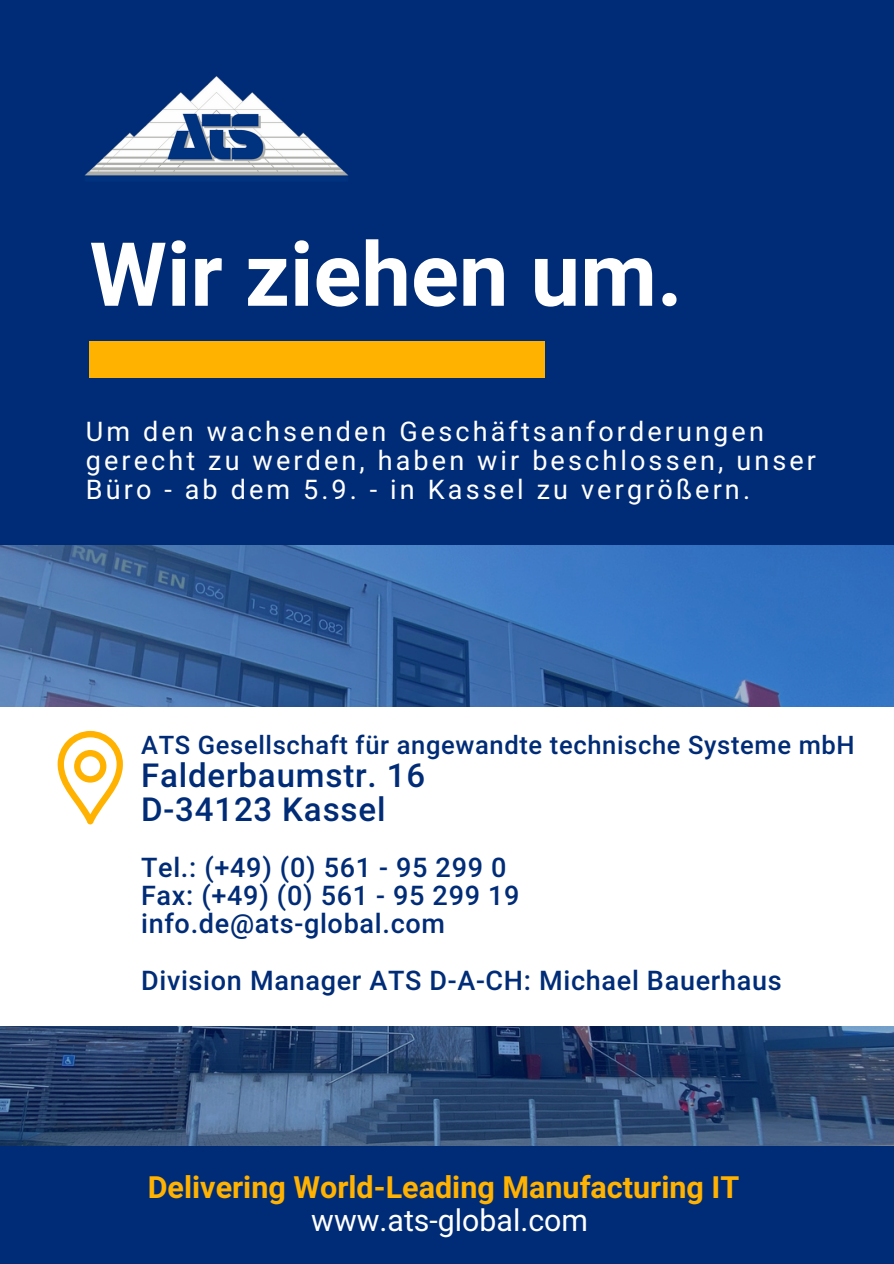
<style>
.page{position:relative;width:894px;height:1264px;background:#fff}
.page>*{position:absolute;margin:0;border:0;box-sizing:border-box;transform-origin:0 0}
.t1{font:700 88.65px "Roboto";color:#fff}
.t2{font:500 33px/33.8px "Roboto";letter-spacing:.025em;color:#002c77}
.t3{font:700 30.45px "Roboto";color:#ffb200}
.t4{font:30.3px "Roboto";color:#fff}
.t5{font:27px/29.2px "Roboto";letter-spacing:.115em;color:#fff}
.t6{font:500 27px/28.2px "Roboto";letter-spacing:.025em;color:#002c77}
.t7{font:500 25.5px "Roboto";letter-spacing:.025em;color:#002c77}
</style>
<div class="page">
<div style="left:0;top:0;width:893px;height:1263px;background:#002c77"></div>
<img style="left:0;top:545px;width:893px;height:600px">
<div style="left:89px;top:341px;width:455px;height:36px;background:#ffb200"></div>
<div style="left:0;top:707px;width:893px;height:318px;background:#fff"></div>
<img style="left:84px;top:76px;width:265px;height:100px">
<svg style="left:58px;top:731px;width:65px;height:93px"></svg>
<h1 class="t1" style="left:89px;top:223px;width:594px">Wir ziehen um.</h1>
<p class="t5" style="left:86px;top:417px;width:731px">Um den wachsenden Geschäftsanforderungen gerecht zu werden, haben wir beschlossen, unser<br>Büro - ab dem 5.9. - in Kassel zu vergrößern.</p>
<p class="t7" style="left:141px;top:730px;width:715px">ATS Gesellschaft für angewandte technische Systeme mbH</p>
<p class="t2" style="left:141px;top:758px;width:285px">Falderbaumstr. 16<br>D-34123 Kassel</p>
<p class="t6" style="left:141px;top:853px;width:380px">Tel.: (+49) (0) 561 - 95 299 0<br>Fax: (+49) (0) 561 - 95 299 19 info.de@ats-global.com</p>
<p class="t6" style="left:141px;top:966px;width:642px">Division Manager ATS D-A-CH: Michael Bauerhaus</p>
<p class="t3" style="left:148px;top:1170px;width:593px">Delivering World-Leading Manufacturing IT</p>
<p class="t4" style="left:311px;top:1202px;width:278px">www.ats-global.com</p>
</div>
